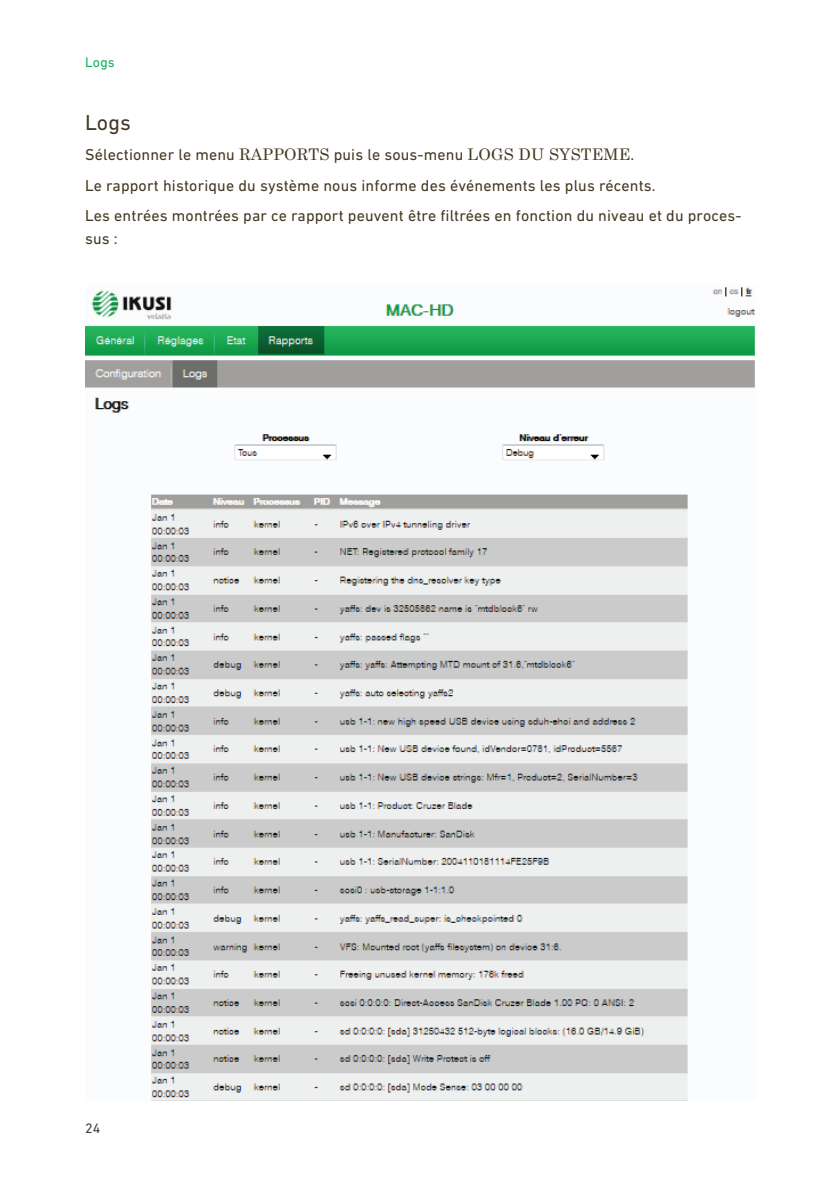
<style>
.page{position:relative;width:840px;height:1191px;background:#fff}
.page>*{position:absolute;margin:0;border:0;box-sizing:border-box;transform-origin:0 0}
.t1{font:22px "DIN Next LT Pro";color:#433922}
.t2{font:16px/30.6px "DIN Next LT Pro";letter-spacing:.01em;color:#433922}
.t3{font:14px "DIN Next LT Pro";color:#0daf5a}
.t4{font:14px "DIN Next LT Pro";color:#3e3e3f}
.s1{font-family:"Century"}
</style>
<div class="page">
<img style="left:85px;top:287px;width:670px;height:813px">
<p class="t3" style="left:85px;top:54px;width:31px">Logs</p>
<h1 class="t1" style="left:85px;top:110px;width:47px">Logs</h1>
<p class="t2" style="left:85px;top:139px;width:657px">Sélectionner le menu <span class="s1">RAPPORTS</span> puis le sous-menu <span class="s1">LOGS DU SYSTEME</span>.<br>Le rapport historique du système nous informe des événements les plus récents.<br>Les entrées montrées par ce rapport peuvent être filtrées en fonction du niveau et du proces-</p>
<p class="t2" style="left:85px;top:222px;width:34px">sus :</p>
<p class="t4" style="left:85px;top:1120px;width:17px">24</p>
</div>
